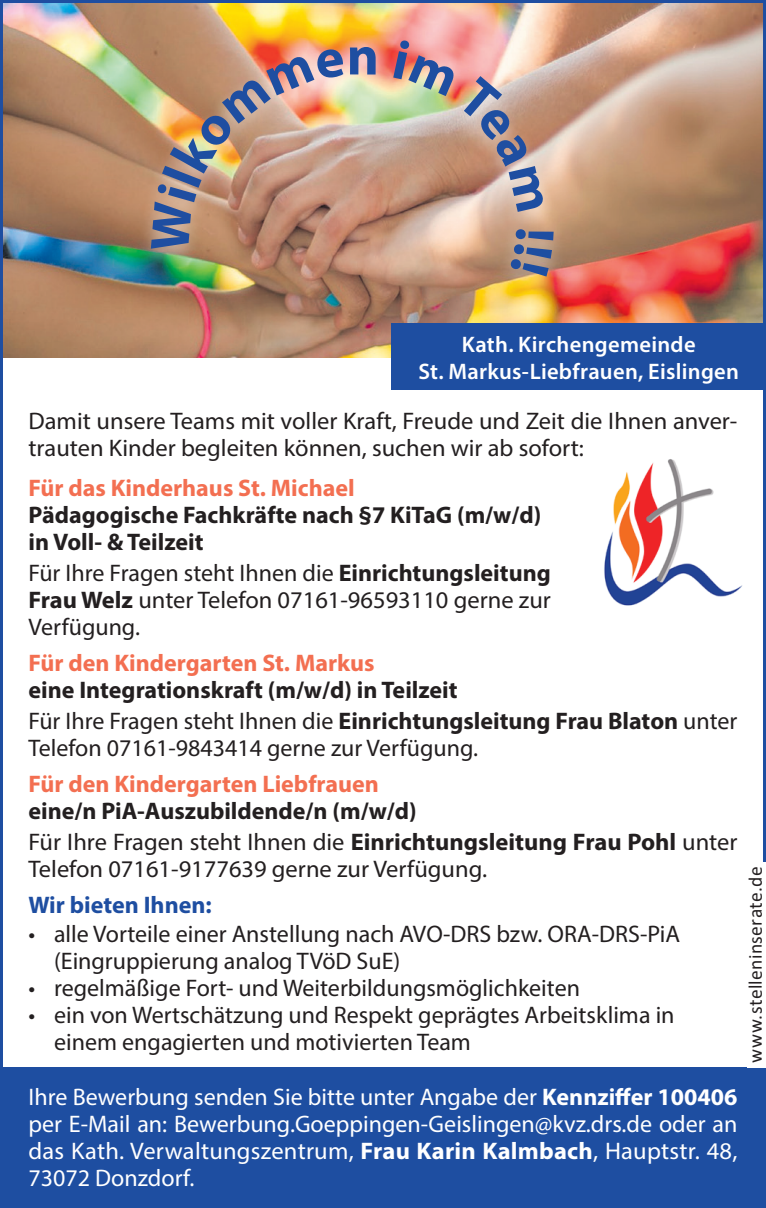
<style>
.page{position:relative;width:766px;height:1208px;background:#fff}
.page>*{position:absolute;margin:0;border:0;box-sizing:border-box;transform-origin:0 0}
.t1{font:700 55.2px "Myriad Pro";color:#1e4ea1}
.C{font:24px/27px "Myriad Pro";color:#231f20}
.C-2{font:24px/27px "Myriad Pro";letter-spacing:.01em;color:#fff;text-align:justify}
.C-3{font:700 24px/27px "Myriad Pro";color:#231f20}
.C-4{font:700 24px "Myriad Pro";color:#f36f51}
.C-5{font:700 24px "Myriad Pro";color:#1e4ea1}
.t2{font:600 22.5px/27px "Myriad Pro";letter-spacing:.015em;color:#fff;text-align:center}
.t3{font:19.5px "Calibri";letter-spacing:.015em;color:#231f20}
.s1{font-weight:700}
</style>
<div class="page">
<img style="left:4px;top:4px;width:757px;height:353px">
<div style="left:0;top:1067px;width:765px;height:141px;background:#1e4ea1"></div>
<div style="left:136px;top:35px;width:430px;height:263px;background:#fff;opacity:.53"></div>
<div style="left:391px;top:324px;width:374px;height:66px;background:#1e4ea1"></div>
<img style="left:604px;top:459px;width:139px;height:147px">
<img style="left:151px;top:48px;width:194px;height:204px">
<img style="left:393px;top:40px;width:151px;height:172px">
<svg style="left:509px;top:229px;width:44px;height:48px;background:#c09c80"></svg>
<h1 class="t1" style="left:346px;top:20px;width:34px">n</h1>
<p class="t2" style="left:418px;top:330px;width:322px">Kath. Kirchengemeinde<br>St. Markus-Liebfrauen, Eislingen</p>
<p class="C" style="left:29px;top:407px;width:710px">Damit unsere Teams mit voller Kraft, Freude und Zeit die Ihnen anver&shy;trauten Kinder begleiten können, suchen wir ab sofort:</p>
<p class="C-4" style="left:29px;top:472px;width:327px">Für das Kinderhaus St. Michael</p>
<p class="C-3" style="left:29px;top:501px;width:514px">Pädagogische Fachkräfte nach §7 KiTaG (m/w/d) in Voll- &amp; Teilzeit</p>
<p class="C" style="left:29px;top:559px;width:523px;text-align:justify">Für Ihre Fragen steht Ihnen die <span class="s1">Einrichtungsleitung Frau Welz</span> unter Telefon 07161-96593110 gerne zur Verfügung.</p>
<p class="C-4" style="left:29px;top:647px;width:347px">Für den Kindergarten St. Markus</p>
<p class="C-3" style="left:29px;top:675px;width:430px">eine Integrationskraft (m/w/d) in Teilzeit</p>
<p class="C" style="left:29px;top:707px;width:710px">Für Ihre Fragen steht Ihnen die <span class="s1">Einrichtungsleitung Frau Blaton</span> unter<br>Telefon 07161-9843414 gerne zur Verfügung.</p>
<p class="C-4" style="left:29px;top:768px;width:352px">Für den Kindergarten Liebfrauen</p>
<p class="C-3" style="left:29px;top:796px;width:389px">eine/n PiA-Auszubildende/n (m/w/d)</p>
<p class="C" style="left:29px;top:828px;width:710px">Für Ihre Fragen steht Ihnen die <span class="s1">Einrichtungsleitung Frau Pohl</span> unter<br>Telefon 07161-9177639 gerne zur Verfügung.</p>
<p class="C-5" style="left:29px;top:888px;width:185px">Wir bieten Ihnen:</p>
<p class="C" style="left:54px;top:920px;width:627px;text-indent:-26px">• alle Vorteile einer Anstellung nach AVO-DRS bzw. ORA-DRS-PiA (Eingruppierung analog TVöD SuE)</p>
<p class="C" style="left:29px;top:974px;width:553px">• regelmäßige Fort- und Weiterbildungsmöglichkeiten</p>
<p class="C" style="left:54px;top:1001px;width:622px;text-indent:-26px">• ein von Wertschätzung und Respekt geprägtes Arbeitsklima in einem engagierten und motivierten Team</p>
<p class="C-2" style="left:29px;top:1083px;width:710px">Ihre Bewerbung senden Sie bitte unter Angabe der <span class="s1">Kennziffer 100406 </span>per E-Mail an: Bewerbung.Goeppingen-Geislingen@kvz.drs.de oder an das Kath. Verwaltungszentrum, <span class="s1">Frau Karin Kalmbach</span>, Hauptstr. 48, 73072 Donzdorf.</p>
<p class="t3" style="left:741px;top:1062px;width:198px;rotate:-90deg">www.stelleninserate.de</p>
</div>
